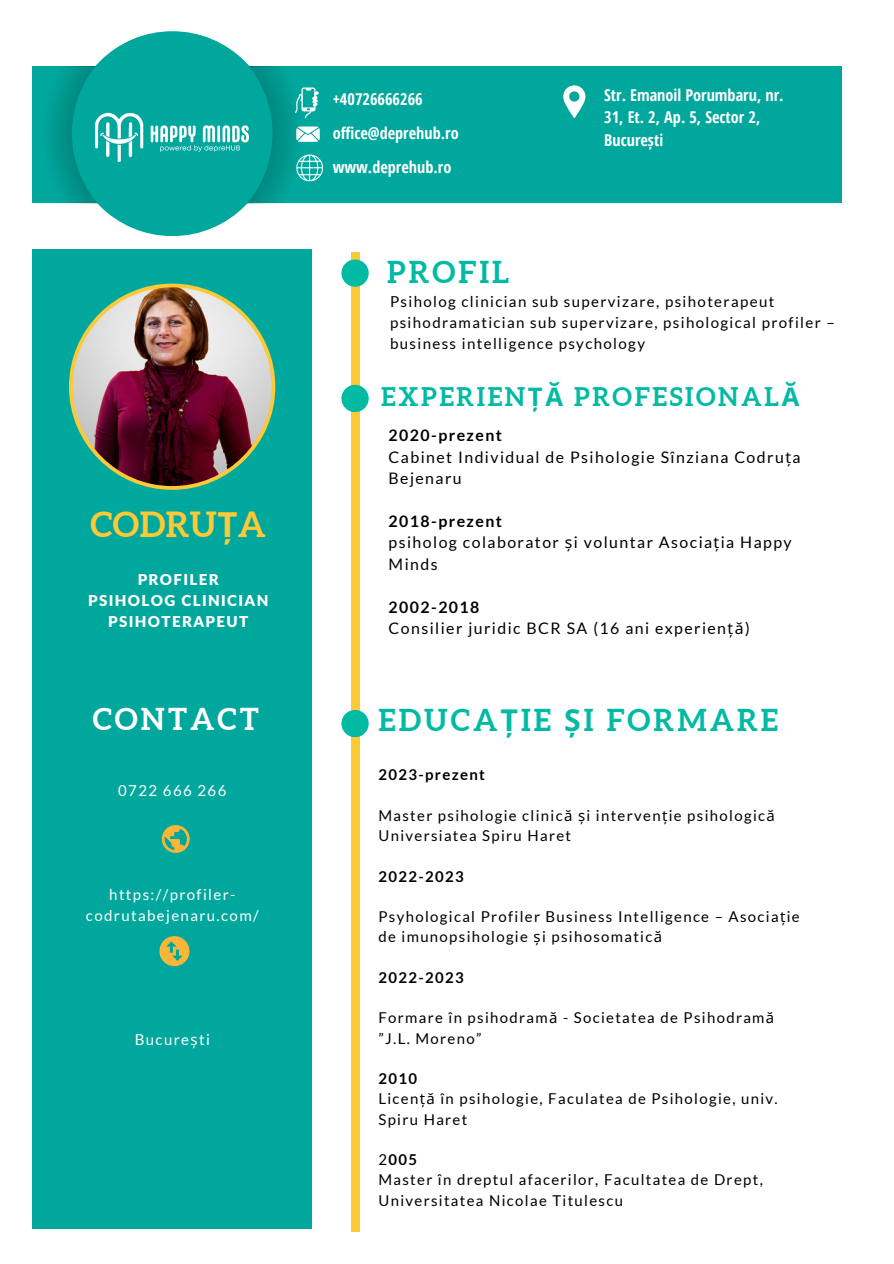
<style>
.page{position:relative;width:894px;height:1264px;background:#fff}
.page>*{position:absolute;margin:0;border:0;box-sizing:border-box;transform-origin:0 0}
.t1{font:700 34.65px "Aleo";letter-spacing:.01em;color:#fdc937}
.t2{font:700 30.15px "Aleo";letter-spacing:.1em;color:#00baa3}
.t3{font:700 30.15px "Aleo";letter-spacing:.1em;color:#fff}
.t4{font:700 25.65px "Aleo";letter-spacing:.1em;color:#00baa3}
.t5{font:700 16.2px/22.5px "Open Sans Condensed";color:#fff}
.t6{font:15.9px/21.3px "Lato";letter-spacing:.09em;color:#000}
.t7{font:700 15.9px "Lato";letter-spacing:.09em;color:#000}
.t8{font:15.15px/20.7px "Lato";letter-spacing:.09em;color:#000}
.t9{font:15.15px/20.7px "Lato";letter-spacing:.09em;color:#fff;text-align:center}
.t10{font:900 15.15px "Lato Latin";letter-spacing:.09em;color:#fff}
.t11{font:15px/20.2px "Lato";letter-spacing:.09em;color:#000}
.t12{font:700 15px "Lato";letter-spacing:.09em;color:#000}
.s1{font-family:"Noto Sans"}
.s2{font-weight:400}
</style>
<div class="page">
<div style="left:33px;top:249px;width:279px;height:979px;background:#00a79d"></div>
<div style="left:351px;top:252px;width:8px;height:980px;background:#fdc937"></div>
<div style="left:341px;top:259px;width:27px;height:27px;background:#00baa3;border-radius:50%"></div>
<div style="left:341px;top:385px;width:27px;height:27px;background:#00baa3;border-radius:50%"></div>
<div style="left:341px;top:710px;width:27px;height:27px;background:#00baa3;border-radius:50%"></div>
<svg style="left:162px;top:825px;width:28px;height:28px"></svg>
<svg style="left:159px;top:936px;width:30px;height:30px"></svg>
<img style="left:69px;top:283px;width:206px;height:207px">
<div style="left:33px;top:66px;width:808px;height:137px;background:#00a79d"></div>
<svg style="left:563px;top:85px;width:22px;height:33px"></svg>
<div style="left:70px;top:31px;width:205px;height:205px;background:#00a79d;border-radius:50%"></div>
<svg style="left:52px;top:66px;width:271px;height:137px"></svg>
<p class="t1" style="left:90px;top:504px;width:177px">CODRU<span class="s1">Ț</span>A</p>
<p class="t10" style="left:138px;top:573px;width:82px">PROFILER</p>
<p class="t10" style="left:88px;top:594px;width:182px">PSIHOLOG CLINICIAN</p>
<p class="t10" style="left:108px;top:614px;width:142px">PSIHOTERAPEUT</p>
<p class="t3" style="left:93px;top:702px;width:168px">CONTACT</p>
<p class="t9" style="left:118px;top:780px;width:110px">0722 666 266</p>
<p class="t9" style="left:86px;top:883px;width:174px">https://profiler&shy;codrutabejenaru.com/</p>
<p class="t9" style="left:135px;top:1028px;width:77px">Bucure<span class="s1">ș</span>ti</p>
<p class="t5" style="left:332px;top:88px;width:91px">+40726666266</p>
<p class="t5" style="left:604px;top:83px;width:181px">Str. Emanoil Porumbaru, nr.<br>31, Et. 2, Ap. 5, Sector 2,<br>București</p>
<p class="t5" style="left:332px;top:122px;width:127px">office@deprehub.ro</p>
<p class="t5" style="left:332px;top:155px;width:120px">www.deprehub.ro</p>
<p class="t2" style="left:387px;top:255px;width:123px">PROFIL</p>
<p class="t8" style="left:390px;top:291px;width:446px">Psiholog clinician sub supervizare, psihoterapeut psihodramatician sub supervizare, psihological profiler – business intelligence psychology</p>
<p class="t4" style="left:381px;top:381px;width:419px">EXPERIEN<span class="s1">ȚĂ</span> PROFESIONAL<span class="s1">Ă</span></p>
<p class="t7" style="left:388px;top:426px;width:115px">2020-prezent</p>
<p class="t6" style="left:388px;top:446px;width:413px">Cabinet Individual de Psihologie Sînziana Codru<span class="s1">ț</span>a<br>Bejenaru</p>
<p class="t7" style="left:388px;top:511px;width:115px">2018-prezent</p>
<p class="t6" style="left:388px;top:531px;width:404px">psiholog colaborator <span class="s1">ș</span>i voluntar Asocia<span class="s1">ț</span>ia Happy<br>Minds</p>
<p class="t7" style="left:388px;top:597px;width:92px">2002-2018</p>
<p class="t6" style="left:388px;top:617px;width:362px">Consilier juridic BCR SA (16 ani experien<span class="s1">ță</span>)</p>
<p class="t2" style="left:378px;top:702px;width:401px">EDUCA<span class="s1">Ț</span>IE <span class="s1">Ș</span>I FORMARE</p>
<p class="t12" style="left:378px;top:765px;width:108px">2023-prezent</p>
<p class="t11" style="left:378px;top:804px;width:398px">Master psihologie clinic<span class="s1">ă ș</span>i interven<span class="s1">ț</span>ie psihologic<span class="s1">ă<br></span>Universiatea Spiru Haret</p>
<p class="t12" style="left:378px;top:866px;width:87px">2022-2023</p>
<p class="t11" style="left:378px;top:906px;width:422px">Psyhological Profiler Business Intelligence – Asocia<span class="s1">ț</span>ie de imunopsihologie <span class="s1">ș</span>i psihosomatic<span class="s1">ă</span></p>
<p class="t12" style="left:378px;top:968px;width:87px">2022-2023</p>
<p class="t11" style="left:378px;top:1007px;width:397px">Formare în psihodram<span class="s1">ă</span> - Societatea de Psihodram<span class="s1">ă </span>”J.L. Moreno”</p>
<p class="t12" style="left:378px;top:1069px;width:40px">2010</p>
<p class="t11" style="left:378px;top:1088px;width:400px">Licen<span class="s1">ță</span> în psihologie, Faculatea de Psihologie, univ.<br>Spiru Haret</p>
<p class="t12" style="left:378px;top:1150px;width:40px"><span class="s2">2</span>005</p>
<p class="t11" style="left:378px;top:1169px;width:386px">Master în dreptul afacerilor, Facultatea de Drept,<br>Universitatea Nicolae Titulescu</p>
</div>
